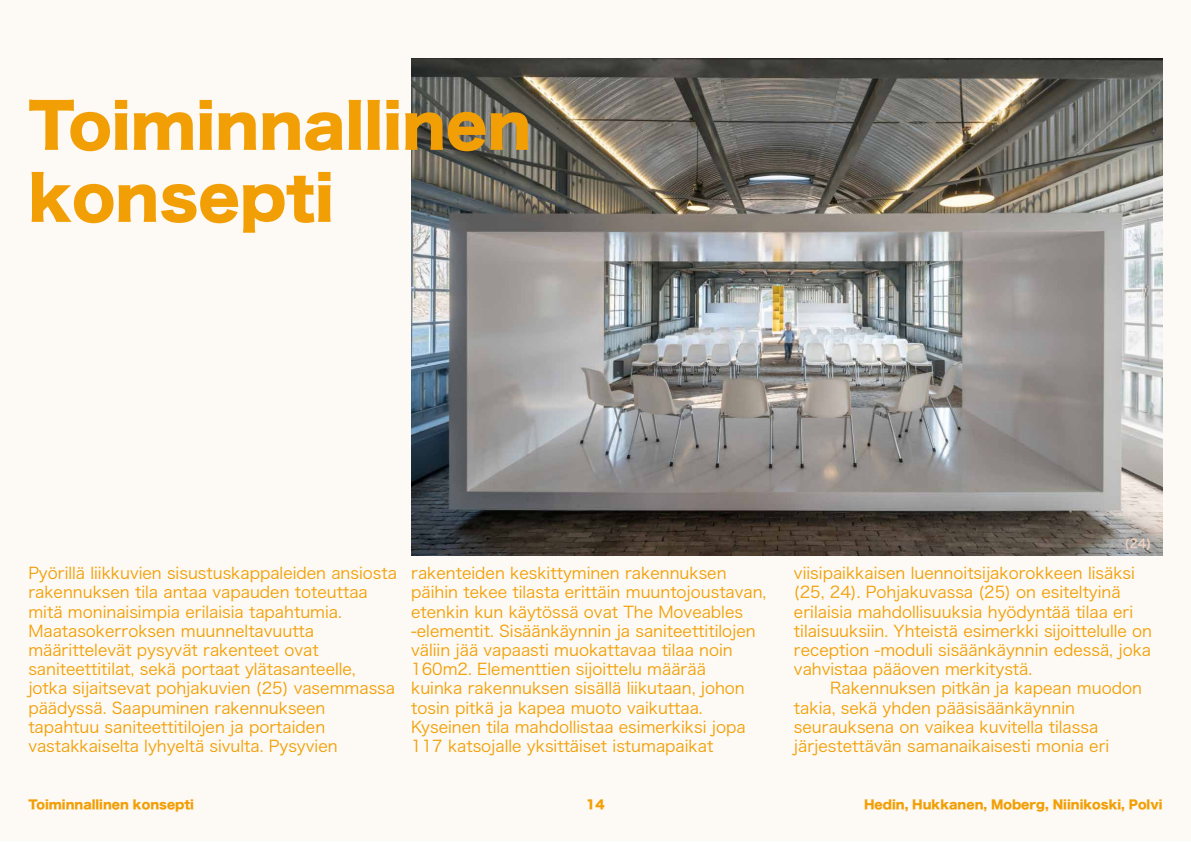
<style>
.page{position:relative;width:1191px;height:842px;background:#fff}
.page>*{position:absolute;margin:0;border:0;box-sizing:border-box;transform-origin:0 0}
.t1{font:60px/72px "Hira Kaku Std W8";color:#f29f05}
.t2{font:16px/19.2px "Hira Kaku Pro W3";color:#f29f05}
.t3{font:12px "Hira Kaku Std W8";color:#f29f05}
.t4{font:12px "Hira Kaku Pro W6";color:#f2cfbb}
</style>
<div class="page">
<div style="left:0;top:0;width:1190px;height:841px;background:#fdf9f4"></div>
<img style="left:411px;top:59px;width:751px;height:497px">
<h1 class="t1" style="left:28px;top:91px;width:504px">Toiminnallinen konsepti</h1>
<p class="t4" style="left:1124px;top:533px;width:28px">(24)</p>
<p class="t2" style="left:28px;top:562px;width:370px">Pyörillä liikkuvien sisustuskappaleiden ansiosta rakennuksen tila antaa vapauden toteuttaa mitä moninaisimpia erilaisia tapahtumia.<br>Maatasokerroksen muunneltavuutta määrittelevät pysyvät rakenteet ovat saniteettitilat, sekä portaat ylätasanteelle, jotka sijaitsevat pohjakuvien (25) vasemmassa päädyssä. Saapuminen rakennukseen tapahtuu saniteettitilojen ja portaiden vastakkaiselta lyhyeltä sivulta. Pysyvien</p>
<p class="t2" style="left:411px;top:562px;width:357px">rakenteiden keskittyminen rakennuksen päihin tekee tilasta erittäin muuntojoustavan, etenkin kun käytössä ovat The Moveables -elementit. Sisäänkäynnin ja saniteettitilojen väliin jää vapaasti muokattavaa tilaa noin 160m2. Elementtien sijoittelu määrää<br>kuinka rakennuksen sisällä liikutaan, johon tosin pitkä ja kapea muoto vaikuttaa.<br>Kyseinen tila mahdollistaa esimerkiksi jopa 117 katsojalle yksittäiset istumapaikat</p>
<p class="t2" style="left:794px;top:562px;width:359px">viisipaikkaisen luennoitsijakorokkeen lisäksi (25, 24). Pohjakuvassa (25) on esiteltyinä erilaisia mahdollisuuksia hyödyntää tilaa eri tilaisuuksiin. Yhteistä esimerkki sijoittelulle on reception -moduli sisäänkäynnin edessä, joka vahvistaa pääoven merkitystä.</p>
<p class="t2" style="left:794px;top:678px;width:349px;text-indent:36px">Rakennuksen pitkän ja kapean muodon takia, sekä yhden pääsisäänkäynnin seurauksena on vaikea kuvitella tilassa järjestettävän samanaikaisesti monia eri</p>
<p class="t3" style="left:28px;top:798px;width:167px">Toiminnallinen konsepti</p>
<p class="t3" style="left:586px;top:798px;width:20px">14</p>
<p class="t3" style="left:864px;top:798px;width:300px">Hedin, Hukkanen, Moberg, Niinikoski, Polvi</p>
</div>
